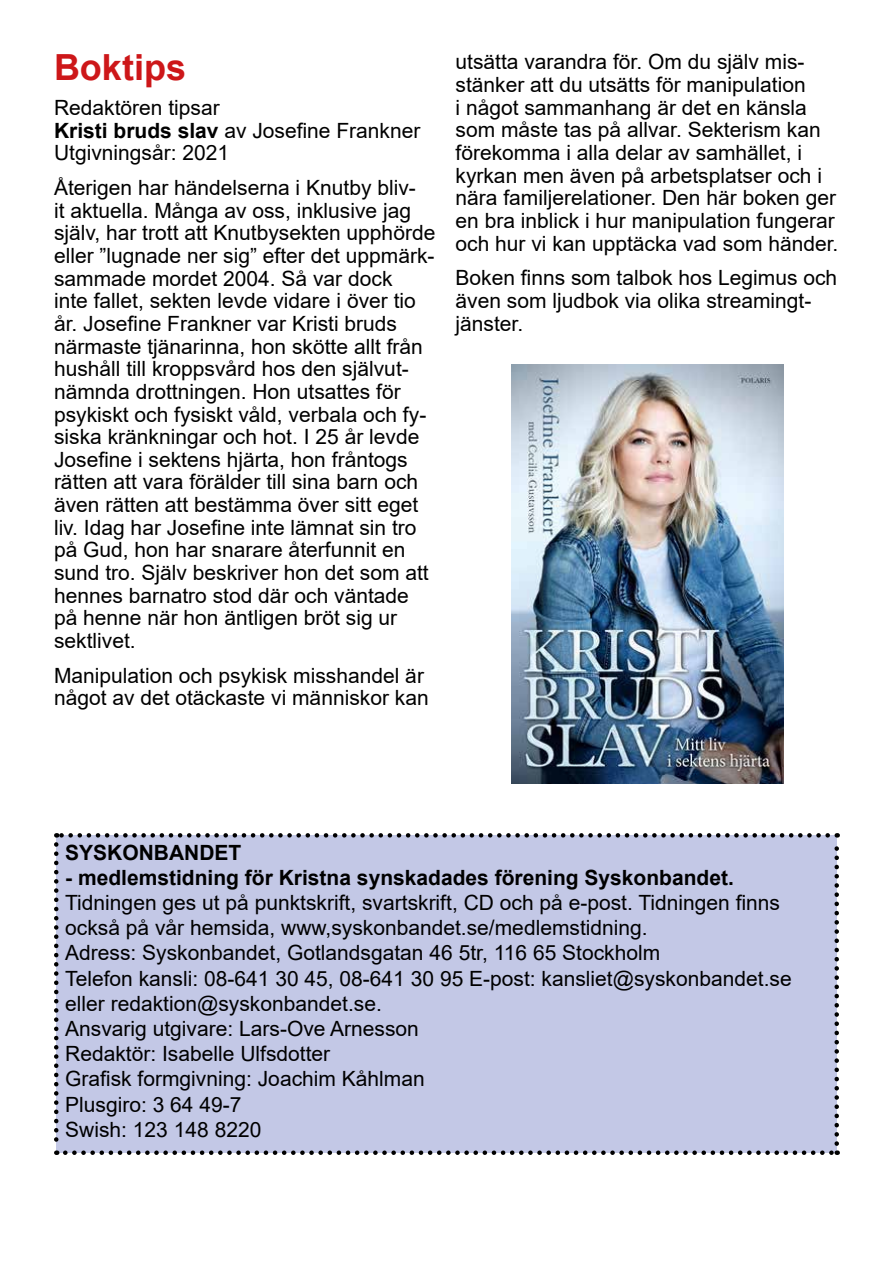
<style>
.page{position:relative;width:893px;height:1263px;background:#fff}
.page>*{position:absolute;margin:0;border:0;box-sizing:border-box;transform-origin:0 0}
.t1{font:700 36px "Arial";color:#cd1719}
.t2{font:21px/22.6px "Arial";color:#000}
.t3{font:700 21px "Arial";color:#000}
.s1{font-weight:700}
</style>
<div class="page">
<div style="left:56px;top:835px;width:781px;height:318px;background:#c3c8e6"></div>
<svg style="left:54px;top:844px;width:4px;height:311px"></svg>
<svg style="left:65px;top:1150px;width:773px;height:5px"></svg>
<svg style="left:834px;top:833px;width:5px;height:311px"></svg>
<svg style="left:56px;top:833px;width:772px;height:4px"></svg>
<img style="left:511px;top:365px;width:272px;height:419px">
<h1 class="t1" style="left:54px;top:42px;width:134px">Boktips</h1>
<p class="t2" style="left:54px;top:96px;width:368px">Redaktören tipsar<br><span class="s1">Kristi bruds slav</span> av Josefine Frankner<br>Utgivningsår: 2021</p>
<p class="t2" style="left:54px;top:176px;width:383px">Återigen har händelserna i Knutby bliv-<br>it aktuella. Många av oss, inklusive jag själv, har trott att Knutbysekten upphörde eller ”lugnade ner sig” efter det uppmärk&shy;sammade mordet 2004. Så var dock<br>inte fallet, sekten levde vidare i över tio år. Josefine Frankner var Kristi bruds närmaste tjänarinna, hon skötte allt från hushåll till kroppsvård hos den självut&shy;nämnda drottningen. Hon utsattes för psykiskt och fysiskt våld, verbala och fy&shy;siska kränkningar och hot. I 25 år levde Josefine i sektens hjärta, hon fråntogs rätten att vara förälder till sina barn och även rätten att bestämma över sitt eget liv. Idag har Josefine inte lämnat sin tro på Gud, hon har snarare återfunnit en sund tro. Själv beskriver hon det som att hennes barnatro stod där och väntade på henne när hon äntligen bröt sig ur sektlivet.</p>
<p class="t2" style="left:54px;top:664px;width:376px">Manipulation och psykisk misshandel är något av det otäckaste vi människor kan</p>
<p class="t2" style="left:455px;top:50px;width:384px">utsätta varandra för. Om du själv mis&shy;stänker att du utsätts för manipulation<br>i något sammanhang är det en känsla som måste tas på allvar. Sekterism kan förekomma i alla delar av samhället, i kyrkan men även på arbetsplatser och i nära familjerelationer. Den här boken ger en bra inblick i hur manipulation fungerar och hur vi kan upptäcka vad som händer.</p>
<p class="t2" style="left:455px;top:266px;width:383px">Boken finns som talbok hos Legimus och även som ljudbok via olika streamingt&shy;jänster.</p>
<p class="t3" style="left:65px;top:837px;width:178px">SYSKONBANDET</p>
<p class="t3" style="left:65px;top:863px;width:670px">- medlemstidning för Kristna synskadades förening Syskonbandet.</p>
<p class="t2" style="left:65px;top:890px;width:728px;line-height:25.2px">Tidningen ges ut på punktskrift, svartskrift, CD och på e-post. Tidningen finns också på vår hemsida, www,syskonbandet.se/medlemstidning.<br>Adress: Syskonbandet, Gotlandsgatan 46 5tr, 116 65 Stockholm<br>Telefon kansli: 08-641 30 45, 08-641 30 95 E-post: kansliet@syskonbandet.se eller redaktion@syskonbandet.se.<br>Ansvarig utgivare: Lars-Ove Arnesson<br>Redaktör: Isabelle Ulfsdotter<br>Grafisk formgivning: Joachim Kåhlman<br>Plusgiro: 3 64 49-7<br>Swish: 123 148 8220</p>
</div>
